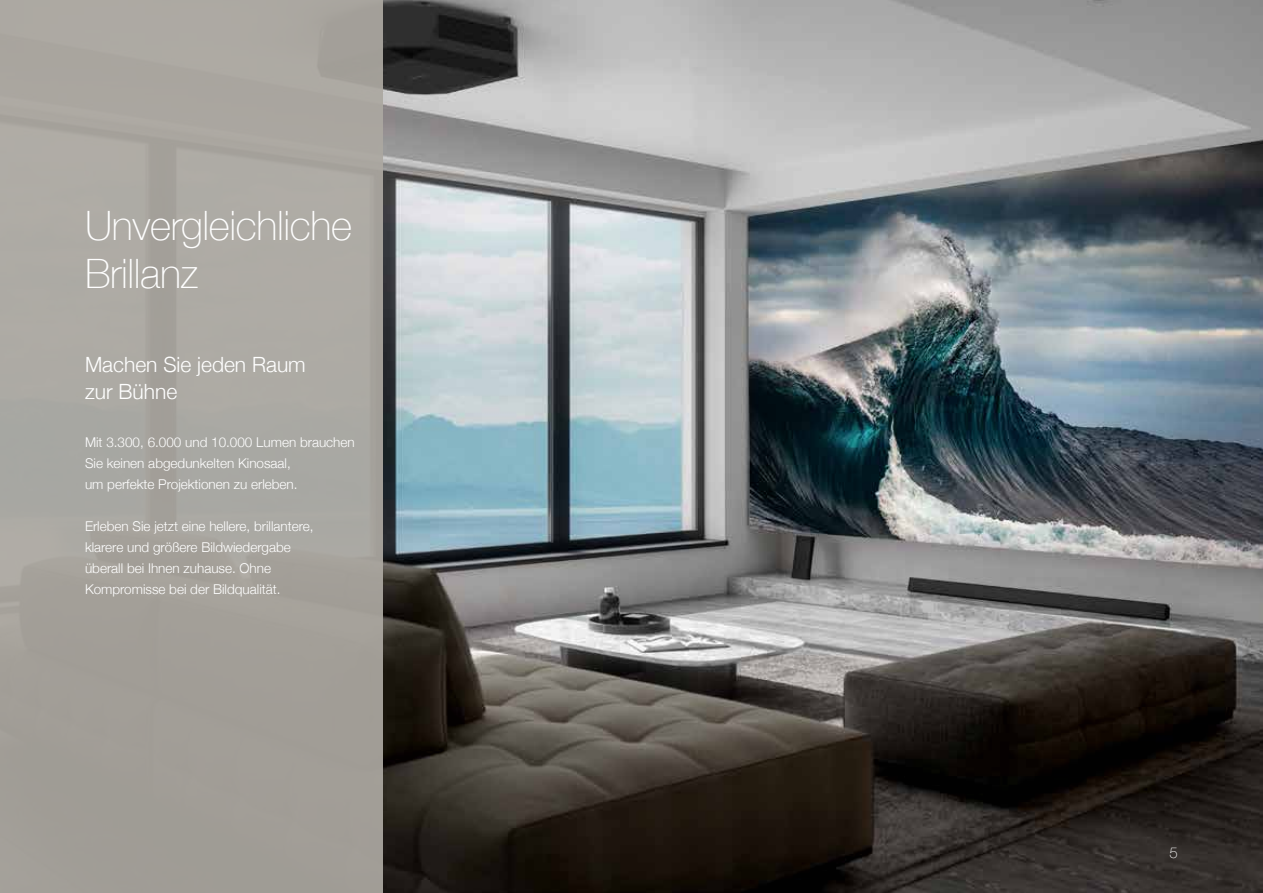
<style>
.page{position:relative;width:1263px;height:893px;background:#fff}
.page>*{position:absolute;margin:0;border:0;box-sizing:border-box;transform-origin:0 0}
.t1{font:100 40.5px/48.6px "Helvetica Neue";letter-spacing:-.01em;color:#fff}
.t2{font:300 21px/27px "Helvetica Neue";color:#fff}
.t3{font:100 15px "Helvetica Neue";color:#fff}
.t4{font:300 13.5px/21px "Helvetica Neue";color:#fff}
</style>
<div class="page">
<img style="left:383px;top:0;width:880px;height:893px">
<div style="left:0;top:0;width:383px;height:893px;background:#aca8a1"></div>
<h1 class="t1" style="left:85px;top:199px;width:269px">Unvergleichliche<br>Brillanz</h1>
<h2 class="t2" style="left:85px;top:350px;width:222px">Machen Sie jeden Raum zur Bühne</h2>
<p class="t4" style="left:85px;top:431px;width:271px">Mit 3.300, 6.000 und 10.000 Lumen brauchen<br>Sie keinen abgedunkelten Kinosaal,<br>um perfekte Projektionen zu erleben.</p>
<p class="t4" style="left:85px;top:515px;width:230px">Erleben Sie jetzt eine hellere, brillantere, klarere und größere Bildwiedergabe überall bei Ihnen zuhause. Ohne Kompromisse bei der Bildqualität.</p>
<p class="t3" style="left:1169px;top:841px;width:10px">5</p>
</div>
